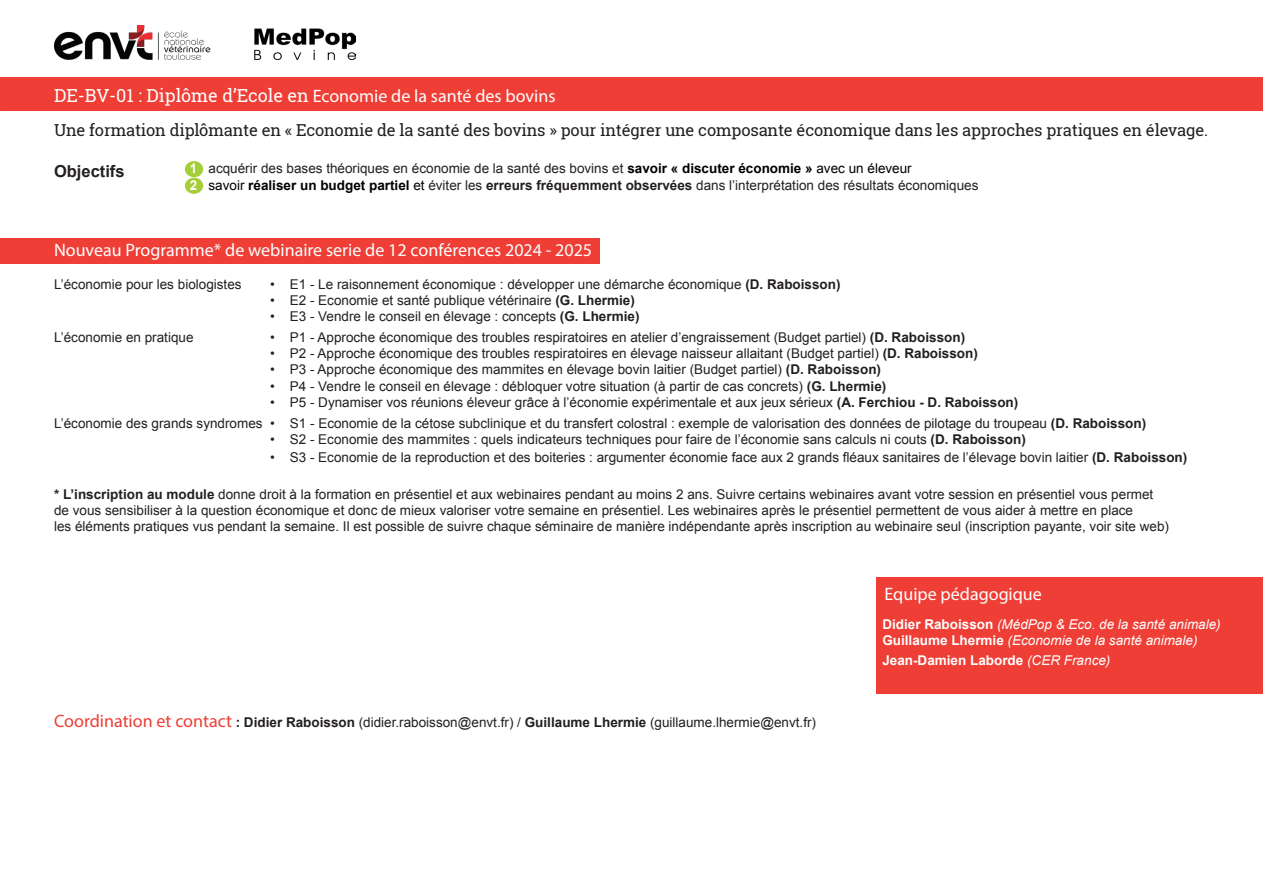
<style>
.page{position:relative;width:1263px;height:893px;background:#fff}
.page>*{position:absolute;margin:0;border:0;box-sizing:border-box;transform-origin:0 0}
.t1{font:18px "Myriad Pro";color:#fff}
.t2{font:16.5px "Roboto Slab";letter-spacing:-.01em;color:#231f20}
.t3{font:700 16.5px "Arial";color:#231f20}
.t4{font:13.5px/16.2px "Arial";color:#231f20}
.t5{font:italic 13.5px "Arial";color:#fff}
.t6{font:700 13.5px "Arial";color:#fff}
.s1{font-family:"Roboto Slab"}
.s2{font-weight:700;color:#fff}
.s3{font-weight:700;color:#000}
.s4{color:#000}
.s5{font-weight:700}
.s6{font-family:"Myriad Pro";font-size:18px;color:#ee3e35}
.s7{font-weight:700;font-style:normal}
.s8{font-weight:400;font-style:italic}
</style>
<div class="page">
<div style="left:877px;top:578px;width:386px;height:116px;background:#ee3e35"></div>
<div style="left:0;top:77px;width:1263px;height:34px;background:#ee3e35"></div>
<div style="left:0;top:238px;width:600px;height:26px;background:#ee3e35"></div>
<div style="left:186px;top:163px;width:16px;height:13px;background:#a6ce39;border-radius:50%"></div>
<div style="left:185px;top:161px;width:18px;height:16px;border:3px solid #a6ce39;border-radius:50%"></div>
<div style="left:186px;top:179px;width:16px;height:13px;background:#a6ce39;border-radius:50%"></div>
<div style="left:185px;top:178px;width:18px;height:16px;border:3px solid #a6ce39;border-radius:50%"></div>
<img style="left:54px;top:26px;width:301px;height:34px">
<p class="t1" style="left:54px;top:85px;width:503px"><span class="s1">DE-BV-01 : Diplôme d’Ecole en</span> Economie de la santé des bovins</p>
<p class="t2" style="left:54px;top:119px;width:1155px">Une formation diplômante en « Economie de la santé des bovins » pour intégrer une composante économique dans les approches pratiques en élevage.</p>
<p class="t3" style="left:54px;top:161px;width:72px">Objectifs</p>
<p class="t4" style="left:190px;top:161px;width:723px"><span class="s2">1</span> acquérir des bases théoriques en économie de la santé des bovins et <span class="s3">savoir « discuter économie »</span> <span class="s4">avec un éleveur</span></p>
<p class="t4" style="left:190px;top:177px;width:790px"><span class="s2">2</span> <span class="s4">savoir</span> <span class="s3">réaliser un budget partiel</span> <span class="s4">et</span> éviter les <span class="s5">erreurs fréquemment observées</span> dans l’interprétation des résultats économiques</p>
<p class="t1" style="left:54px;top:239px;width:540px">Nouveau Programme* de webinaire serie de 12 conférences 2024 - 2025</p>
<p class="t4" style="left:54px;top:276px;width:189px">L’économie pour les biologistes</p>
<p class="t4" style="left:270px;top:276px;width:572px">• E1 - Le raisonnement économique : développer une démarche économique <span class="s5">(D. Raboisson)</span></p>
<p class="t4" style="left:270px;top:292px;width:366px">• E2 - Economie et santé publique vétérinaire <span class="s5">(G. Lhermie)</span></p>
<p class="t4" style="left:270px;top:308px;width:371px">• E3 - Vendre le conseil en élevage : concepts <span class="s5">(G. Lhermie)</span></p>
<p class="t4" style="left:54px;top:329px;width:141px">L’économie en pratique</p>
<p class="t4" style="left:270px;top:329px;width:697px">• P1 - Approche économique des troubles respiratoires en atelier d’engraissement (Budget partiel) <span class="s5">(D. Raboisson)</span></p>
<p class="t4" style="left:270px;top:345px;width:709px">• P2 - Approche économique des troubles respiratoires en élevage naisseur allaitant (Budget partiel) <span class="s5">(D. Raboisson)</span></p>
<p class="t4" style="left:270px;top:362px;width:613px">• P3 - Approche économique des mammites en élevage bovin laitier (Budget partiel) <span class="s5">(D. Raboisson)</span></p>
<p class="t4" style="left:270px;top:378px;width:618px">• P4 - Vendre le conseil en élevage : débloquer votre situation (à partir de cas concrets) <span class="s5">(G. Lhermie)</span></p>
<p class="t4" style="left:270px;top:394px;width:750px">• P5 - Dynamiser vos réunions éleveur grâce à l’économie expérimentale et aux jeux sérieux <span class="s5">(A. Ferchiou - D. Raboisson)</span></p>
<p class="t4" style="left:54px;top:415px;width:1094px">L’économie des grands syndromes • S1 - Economie de la cétose subclinique et du transfert colostral : exemple de valorisation des données de pilotage du troupeau <span class="s5">(D. Raboisson)</span></p>
<p class="t4" style="left:270px;top:431px;width:757px">• S2 - Economie des mammites : quels indicateurs techniques pour faire de l’économie sans calculs ni couts <span class="s5">(D. Raboisson)</span></p>
<p class="t4" style="left:270px;top:449px;width:919px">• S3 - Economie de la reproduction et des boiteries : argumenter économie face aux 2 grands fléaux sanitaires de l’élevage bovin laitier <span class="s5">(D. Raboisson)</span></p>
<p class="t4" style="left:54px;top:486px;width:1116px"><span class="s5">* L’inscription au module</span> donne droit à la formation en présentiel et aux webinaires pendant au moins 2 ans. Suivre certains webinaires avant votre session en présentiel vous permet de vous sensibiliser à la question économique et donc de mieux valoriser votre semaine en présentiel. Les webinaires après le présentiel permettent de vous aider à mettre en place<br>les éléments pratiques vus pendant la semaine. Il est possible de suivre chaque séminaire de manière indépendante après inscription au webinaire seul (inscription payante, voir site web)</p>
<p class="t1" style="left:884px;top:583px;width:159px">Equipe pédagogique</p>
<p class="t4" style="left:54px;top:714px;width:764px"><span class="s6">Coordination et contact</span> <span class="s5">: Didier Raboisson</span> (didier.raboisson@envt.fr) / <span class="s5">Guillaume Lhermie</span> (guillaume.lhermie@envt.fr)</p>
<p class="t5" style="left:882px;top:616px;width:340px"><span class="s7">Didier Raboisson</span> (MédPop &amp; Eco. de la santé animale)</p>
<p class="t5" style="left:882px;top:632px;width:317px"><span class="s7">Guillaume Lhermie</span> (Economie de la santé animale)</p>
<p class="t6" style="left:882px;top:651px;width:230px">Jean-Damien Laborde <span class="s8">(CER France)</span></p>
</div>
